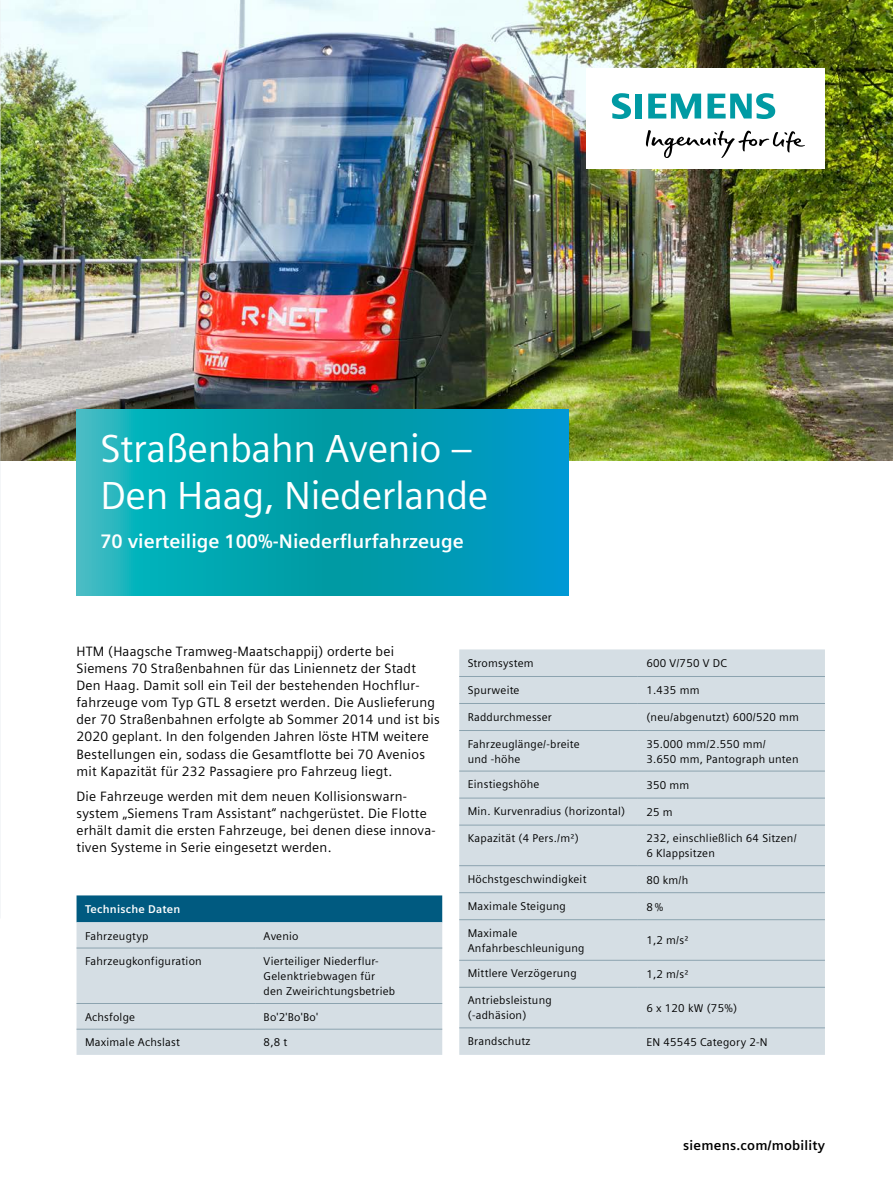
<style>
.page{position:relative;width:893px;height:1191px;background:#fff}
.page>*{position:absolute;margin:0;border:0;box-sizing:border-box;transform-origin:0 0}
.t1{font:39px/46.8px "Siemens Sans Global";letter-spacing:-.01em;color:#fff}
.t2{font:700 19.5px "Siemens Sans Global";color:#fff}
.t3{font:13.5px/17px "Siemens Sans Global";letter-spacing:.015em;color:#000}
.t4{font:700 13.5px "Siemens Sans Global";letter-spacing:.015em;color:#000}
.t5{font:11.25px/14.9px "Siemens Sans";letter-spacing:.02em;color:#000}
.t6{font:700 11.25px "Siemens Sans";letter-spacing:.02em;color:#fff}
</style>
<div class="page">
<img style="left:0;top:0;width:893px;height:461px">
<div style="left:587px;top:68px;width:238px;height:101px;background:#fff"></div>
<svg style="left:646px;top:130px;width:159px;height:28px"></svg>
<svg style="left:612px;top:93px;width:30px;height:26px"></svg>
<svg style="left:648px;top:94px;width:53px;height:25px"></svg>
<svg style="left:707px;top:93px;width:68px;height:26px"></svg>
<img style="left:0;top:0;width:1px;height:306px">
<svg style="left:77px;top:410px;width:492px;height:185px;background:#05a2b5"></svg>
<div style="left:77px;top:895px;width:365px;height:27px;background:#005a80"></div>
<div style="left:77px;top:922px;width:365px;height:132px;background:#d5dee4"></div>
<hr style="left:77px;top:947px;width:178px;height:1px;background:#8ca3af">
<hr style="left:255px;top:947px;width:187px;height:1px;background:#8ca3af">
<hr style="left:77px;top:1003px;width:178px;height:1px;background:#8ca3af">
<hr style="left:255px;top:1003px;width:187px;height:1px;background:#8ca3af">
<hr style="left:77px;top:1028px;width:178px;height:1px;background:#8ca3af">
<hr style="left:255px;top:1028px;width:187px;height:1px;background:#8ca3af">
<div style="left:459px;top:649px;width:366px;height:405px;background:#d5dee4"></div>
<hr style="left:459px;top:797px;width:179px;height:1px;background:#8ca3af">
<hr style="left:638px;top:797px;width:187px;height:1px;background:#8ca3af">
<hr style="left:459px;top:730px;width:179px;height:1px;background:#8ca3af">
<hr style="left:638px;top:730px;width:187px;height:1px;background:#8ca3af">
<hr style="left:459px;top:703px;width:179px;height:1px;background:#8ca3af">
<hr style="left:638px;top:703px;width:187px;height:1px;background:#8ca3af">
<hr style="left:459px;top:676px;width:179px;height:1px;background:#8ca3af">
<hr style="left:638px;top:676px;width:187px;height:1px;background:#8ca3af">
<hr style="left:459px;top:770px;width:179px;height:1px;background:#8ca3af">
<hr style="left:638px;top:770px;width:187px;height:1px;background:#8ca3af">
<hr style="left:459px;top:824px;width:179px;height:1px;background:#8ca3af">
<hr style="left:638px;top:824px;width:187px;height:1px;background:#8ca3af">
<hr style="left:459px;top:865px;width:179px;height:1px;background:#8ca3af">
<hr style="left:638px;top:865px;width:187px;height:1px;background:#8ca3af">
<hr style="left:459px;top:892px;width:179px;height:1px;background:#8ca3af">
<hr style="left:638px;top:892px;width:187px;height:1px;background:#8ca3af">
<hr style="left:459px;top:919px;width:179px;height:1px;background:#8ca3af">
<hr style="left:638px;top:919px;width:187px;height:1px;background:#8ca3af">
<hr style="left:459px;top:960px;width:179px;height:1px;background:#8ca3af">
<hr style="left:638px;top:960px;width:187px;height:1px;background:#8ca3af">
<hr style="left:459px;top:987px;width:179px;height:1px;background:#8ca3af">
<hr style="left:638px;top:987px;width:187px;height:1px;background:#8ca3af">
<hr style="left:459px;top:1027px;width:179px;height:1px;background:#8ca3af">
<hr style="left:638px;top:1027px;width:187px;height:1px;background:#8ca3af">
<h1 class="t1" style="left:100px;top:425px;width:389px">Straßenbahn Avenio –<br>Den Haag, Niederlande</h1>
<h2 class="t2" style="left:100px;top:526px;width:365px">70 vierteilige 100%-Niederflurfahrzeuge</h2>
<p class="t3" style="left:77px;top:643px;width:365px">HTM (Haagsche Tramweg-Maatschappij) orderte bei Siemens 70 Straßenbahnen für das Liniennetz der Stadt Den Haag. Damit soll ein Teil der bestehenden Hochflur&shy;fahrzeuge vom Typ GTL 8 ersetzt werden. Die Auslieferung der 70 Straßenbahnen erfolgte ab Sommer 2014 und ist bis 2020 geplant. In den folgenden Jahren löste HTM weitere Bestellungen ein, sodass die Gesamtflotte bei 70 Avenios mit Kapazität für 232 Passagiere pro Fahrzeug liegt.</p>
<p class="t3" style="left:77px;top:788px;width:361px">Die Fahrzeuge werden mit dem neuen Kollisionswarn&shy;system „Siemens Tram Assistant“ nachgerüstet. Die Flotte erhält damit die ersten Fahrzeuge, bei denen diese innova&shy;tiven Systeme in Serie eingesetzt werden.</p>
<p class="t6" style="left:85px;top:902px;width:97px">Technische Daten</p>
<p class="t5" style="left:85px;top:928px;width:65px">Fahrzeugtyp</p>
<p class="t5" style="left:264px;top:928px;width:36px">Avenio</p>
<p class="t5" style="left:85px;top:954px;width:118px">Fahrzeugkonfiguration</p>
<p class="t5" style="left:264px;top:954px;width:133px">Vierteiliger Niederflur-<br>Gelenktriebwagen für den Zweirichtungsbetrieb</p>
<p class="t5" style="left:85px;top:1009px;width:52px">Achsfolge</p>
<p class="t5" style="left:264px;top:1009px;width:56px">Bo'2'Bo'Bo'</p>
<p class="t5" style="left:85px;top:1035px;width:96px">Maximale Achslast</p>
<p class="t5" style="left:264px;top:1035px;width:25px">8,8 t</p>
<p class="t5" style="left:468px;top:655px;width:67px">Stromsystem</p>
<p class="t5" style="left:646px;top:656px;width:82px">600 V/750 V DC</p>
<p class="t5" style="left:468px;top:682px;width:53px">Spurweite</p>
<p class="t5" style="left:646px;top:683px;width:55px">1.435 mm</p>
<p class="t5" style="left:468px;top:709px;width:86px">Raddurchmesser</p>
<p class="t5" style="left:646px;top:710px;width:154px">(neu/abgenutzt) 600/520 mm</p>
<p class="t5" style="left:468px;top:736px;width:114px">Fahrzeuglänge/-breite und -höhe</p>
<p class="t5" style="left:646px;top:736px;width:154px">35.000 mm/2.550 mm/<br>3.650 mm, Pantograph unten</p>
<p class="t5" style="left:468px;top:777px;width:73px">Einstiegshöhe</p>
<p class="t5" style="left:646px;top:777px;width:44px">350 mm</p>
<p class="t5" style="left:468px;top:804px;width:159px">Min. Kurvenradius (horizontal)</p>
<p class="t5" style="left:646px;top:804px;width:28px">25 m</p>
<p class="t5" style="left:468px;top:831px;width:113px">Kapazität (4 Pers./m²)</p>
<p class="t5" style="left:646px;top:831px;width:152px">232, einschließlich 64 Sitzen/<br>6 Klappsitzen</p>
<p class="t5" style="left:468px;top:871px;width:120px">Höchstgeschwindigkeit</p>
<p class="t5" style="left:646px;top:872px;width:43px">80 km/h</p>
<p class="t5" style="left:468px;top:898px;width:100px">Maximale Steigung</p>
<p class="t5" style="left:646px;top:899px;width:18px">8%</p>
<p class="t5" style="left:468px;top:925px;width:118px">Maximale<br>Anfahrbeschleunigung</p>
<p class="t5" style="left:646px;top:933px;width:44px">1,2 m/s²</p>
<p class="t5" style="left:468px;top:966px;width:110px">Mittlere Verzögerung</p>
<p class="t5" style="left:646px;top:967px;width:44px">1,2 m/s²</p>
<p class="t5" style="left:468px;top:993px;width:86px">Antriebsleistung (-adhäsion)</p>
<p class="t5" style="left:646px;top:1000px;width:92px">6 x 120 kW (75%)</p>
<p class="t5" style="left:468px;top:1033px;width:64px">Brandschutz</p>
<p class="t5" style="left:646px;top:1034px;width:123px">EN 45545 Category 2-N</p>
<p class="t4" style="left:683px;top:1134px;width:143px">siemens.com/mobility</p>
</div>
